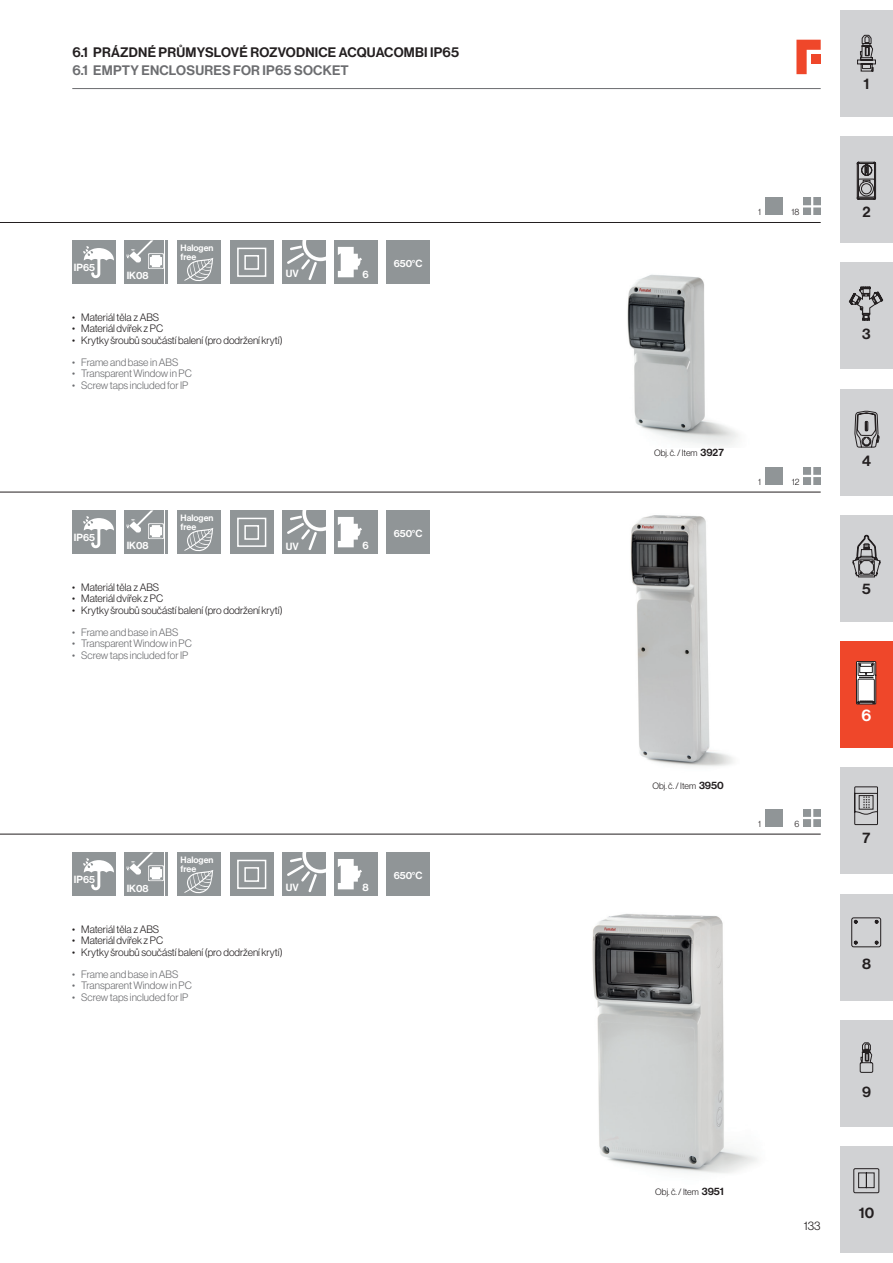
<style>
.page{position:relative;width:893px;height:1263px;background:#fff}
.page>*{position:absolute;margin:0;border:0;box-sizing:border-box;transform-origin:0 0}
.t1{font:500 16.5px "Haas Grot Disp 65";color:#fff}
.t2{font:500 15px "Haas Grot Disp 65";color:#231f20}
.Capítulo_cintillo_ESP{font:500 13.5px "Haas Grot Disp 65";letter-spacing:.015em;color:#231f20}
.Capítulo_cintillo_ESP-2{font:500 13.5px "Haas Grot Disp 65";letter-spacing:.015em;color:#6c6d70}
.t3{font:300 12.15px "Haas Grot Disp 45";color:#231f20}
.t4{font:300 10.5px "Haas Grot Disp 45";color:#231f20}
.t5{font:300 10.5px "Haas Grot Disp 45";color:#6c6d70}
.t6{font:500 10.5px "Haas Grot Disp 65";color:#fff}
.t7{font:500 10.2px "Haas Grot Disp 65";color:#fff}
.t8{font:300 9px "Haas Grot Disp 45";color:#231f20}
.t9{font:500 9px/9px "Haas Grot Disp 65";color:#fff}
.s1{font-family:"Haas Grot Disp 65";font-weight:500;font-size:10.5px}
</style>
<div class="page">
<div style="left:841px;top:263px;width:52px;height:106px;background:#d1d2d4"></div>
<div style="left:841px;top:641px;width:52px;height:107px;background:#ef472a"></div>
<div style="left:841px;top:768px;width:52px;height:106px;background:#d1d2d4"></div>
<div style="left:841px;top:894px;width:52px;height:106px;background:#d1d2d4"></div>
<div style="left:841px;top:1020px;width:52px;height:106px;background:#d1d2d4"></div>
<div style="left:841px;top:1146px;width:52px;height:107px;background:#d1d2d4"></div>
<div style="left:841px;top:10px;width:52px;height:106px;background:#d1d2d4"></div>
<svg style="left:853px;top:1168px;width:26px;height:25px"></svg>
<svg style="left:860px;top:1042px;width:13px;height:31px"></svg>
<svg style="left:851px;top:917px;width:30px;height:30px"></svg>
<svg style="left:854px;top:786px;width:24px;height:39px"></svg>
<svg style="left:857px;top:35px;width:19px;height:36px"></svg>
<svg style="left:849px;top:287px;width:34px;height:34px"></svg>
<div style="left:841px;top:136px;width:52px;height:107px;background:#d1d2d4"></div>
<svg style="left:857px;top:162px;width:19px;height:38px"></svg>
<div style="left:841px;top:389px;width:52px;height:106px;background:#d1d2d4"></div>
<svg style="left:854px;top:410px;width:25px;height:38px"></svg>
<svg style="left:856px;top:661px;width:20px;height:43px"></svg>
<div style="left:841px;top:515px;width:52px;height:106px;background:#d1d2d4"></div>
<svg style="left:852px;top:535px;width:29px;height:42px"></svg>
<hr style="left:0;top:492px;width:821px;height:1px;background:#231f20">
<hr style="left:0;top:834px;width:821px;height:1px;background:#231f20">
<div style="left:765px;top:467px;width:17px;height:17px;background:#909597"></div>
<svg style="left:804px;top:467px;width:17px;height:17px"></svg>
<div style="left:765px;top:809px;width:17px;height:17px;background:#909597"></div>
<svg style="left:804px;top:809px;width:17px;height:17px"></svg>
<div style="left:72px;top:852px;width:44px;height:44px;background:#909597"></div>
<svg style="left:83px;top:858px;width:31px;height:32px"></svg>
<div style="left:124px;top:852px;width:44px;height:44px;background:#909597"></div>
<svg style="left:148px;top:865px;width:16px;height:16px"></svg>
<div style="left:149px;top:867px;width:14px;height:13px;background:#fff"></div>
<div style="left:149px;top:866px;width:14px;height:14px;border:1px solid #909597"></div>
<svg style="left:126px;top:852px;width:27px;height:27px"></svg>
<svg style="left:160px;top:852px;width:5px;height:44px"></svg>
<div style="left:177px;top:852px;width:43px;height:44px;background:#909597"></div>
<svg style="left:184px;top:870px;width:30px;height:24px"></svg>
<div style="left:282px;top:852px;width:43px;height:44px;background:#909597"></div>
<svg style="left:287px;top:852px;width:38px;height:41px"></svg>
<div style="left:230px;top:852px;width:43px;height:44px;background:#909597"></div>
<div style="left:237px;top:860px;width:29px;height:29px;border:2px solid #fff"></div>
<div style="left:244px;top:867px;width:15px;height:15px;border:2px solid #fff"></div>
<div style="left:386px;top:852px;width:44px;height:44px;background:#909597"></div>
<div style="left:72px;top:510px;width:44px;height:44px;background:#909597"></div>
<svg style="left:83px;top:516px;width:31px;height:32px"></svg>
<div style="left:124px;top:510px;width:44px;height:44px;background:#909597"></div>
<svg style="left:148px;top:523px;width:16px;height:16px"></svg>
<div style="left:149px;top:525px;width:14px;height:13px;background:#fff"></div>
<div style="left:149px;top:524px;width:14px;height:14px;border:1px solid #909597"></div>
<svg style="left:126px;top:510px;width:27px;height:27px"></svg>
<svg style="left:160px;top:510px;width:5px;height:44px"></svg>
<div style="left:177px;top:510px;width:43px;height:44px;background:#909597"></div>
<svg style="left:184px;top:528px;width:30px;height:24px"></svg>
<div style="left:282px;top:510px;width:43px;height:44px;background:#909597"></div>
<svg style="left:287px;top:510px;width:38px;height:40px"></svg>
<div style="left:230px;top:510px;width:43px;height:44px;background:#909597"></div>
<div style="left:237px;top:518px;width:29px;height:29px;border:2px solid #fff"></div>
<div style="left:244px;top:525px;width:15px;height:15px;border:2px solid #fff"></div>
<div style="left:386px;top:510px;width:44px;height:44px;background:#909597"></div>
<img style="left:592px;top:914px;width:165px;height:259px">
<div style="left:72px;top:240px;width:44px;height:44px;background:#909597"></div>
<svg style="left:83px;top:246px;width:31px;height:32px"></svg>
<div style="left:124px;top:240px;width:44px;height:44px;background:#909597"></div>
<svg style="left:148px;top:253px;width:16px;height:16px"></svg>
<div style="left:149px;top:255px;width:14px;height:13px;background:#fff"></div>
<div style="left:149px;top:254px;width:14px;height:14px;border:1px solid #909597"></div>
<svg style="left:126px;top:240px;width:27px;height:27px"></svg>
<svg style="left:160px;top:240px;width:5px;height:44px"></svg>
<div style="left:177px;top:240px;width:43px;height:44px;background:#909597"></div>
<svg style="left:184px;top:258px;width:30px;height:23px"></svg>
<div style="left:282px;top:240px;width:43px;height:44px;background:#909597"></div>
<svg style="left:287px;top:240px;width:38px;height:40px"></svg>
<div style="left:230px;top:240px;width:43px;height:44px;background:#909597"></div>
<div style="left:237px;top:248px;width:29px;height:29px;border:2px solid #fff"></div>
<div style="left:244px;top:255px;width:15px;height:15px;border:2px solid #fff"></div>
<div style="left:386px;top:240px;width:44px;height:44px;background:#909597"></div>
<img style="left:630px;top:515px;width:103px;height:252px">
<img style="left:627px;top:274px;width:111px;height:173px">
<div style="left:765px;top:198px;width:17px;height:17px;background:#909597"></div>
<svg style="left:804px;top:198px;width:17px;height:17px"></svg>
<hr style="left:0;top:222px;width:821px;height:1px;background:#231f20">
<div style="left:334px;top:240px;width:44px;height:44px;background:#909597"></div>
<svg style="left:338px;top:247px;width:24px;height:30px"></svg>
<div style="left:334px;top:510px;width:44px;height:44px;background:#909597"></div>
<svg style="left:338px;top:517px;width:24px;height:30px"></svg>
<div style="left:334px;top:852px;width:44px;height:44px;background:#909597"></div>
<svg style="left:338px;top:859px;width:24px;height:30px"></svg>
<hr style="left:72px;top:88px;width:749px;height:1px;background:#6c6d70">
<svg style="left:796px;top:40px;width:25px;height:34px"></svg>
<div style="left:811px;top:54px;width:10px;height:10px;background:#ef472a"></div>
<p class="Capítulo_cintillo_ESP" style="left:72px;top:45px;width:388px">6.1 PRÁZDNÉ PRŮMYSLOVÉ ROZVODNICE ACQUACOMBI IP65</p>
<p class="Capítulo_cintillo_ESP-2" style="left:72px;top:62px;width:278px">6.1 EMPTY ENCLOSURES FOR IP65 SOCKET</p>
<p class="t7" style="left:74px;top:262px;width:23px">IP65</p>
<p class="t7" style="left:127px;top:269px;width:23px">IK08</p>
<p class="t9" style="left:181px;top:243px;width:34px">Halogen free</p>
<p class="t7" style="left:286px;top:268px;width:15px">UV</p>
<p class="t4" style="left:72px;top:311px;width:88px">• Materiál těla z ABS</p>
<p class="t4" style="left:72px;top:323px;width:92px">• Materiál dvířek z PC</p>
<p class="t4" style="left:72px;top:334px;width:212px">• Krytky šroubů součástí balení (pro dodržení krytí)</p>
<p class="t5" style="left:72px;top:356px;width:108px">• Frame and base in ABS</p>
<p class="t5" style="left:72px;top:368px;width:121px">• Transparent Window in PC</p>
<p class="t5" style="left:72px;top:379px;width:118px">• Screw taps included for IP</p>
<p class="t7" style="left:74px;top:532px;width:23px">IP65</p>
<p class="t7" style="left:127px;top:539px;width:23px">IK08</p>
<p class="t9" style="left:181px;top:513px;width:34px">Halogen free</p>
<p class="t7" style="left:286px;top:541px;width:15px">UV</p>
<p class="t4" style="left:72px;top:581px;width:88px">• Materiál těla z ABS</p>
<p class="t4" style="left:72px;top:593px;width:92px">• Materiál dvířek z PC</p>
<p class="t4" style="left:72px;top:604px;width:212px">• Krytky šroubů součástí balení (pro dodržení krytí)</p>
<p class="t5" style="left:72px;top:626px;width:108px">• Frame and base in ABS</p>
<p class="t5" style="left:72px;top:638px;width:121px">• Transparent Window in PC</p>
<p class="t5" style="left:72px;top:649px;width:118px">• Screw taps included for IP</p>
<p class="t6" style="left:363px;top:269px;width:8px">6</p>
<p class="t7" style="left:394px;top:257px;width:30px">650°C</p>
<p class="t6" style="left:363px;top:539px;width:8px">6</p>
<p class="t7" style="left:394px;top:527px;width:30px">650°C</p>
<p class="t7" style="left:74px;top:874px;width:23px">IP65</p>
<p class="t7" style="left:127px;top:882px;width:23px">IK08</p>
<p class="t9" style="left:181px;top:855px;width:34px">Halogen free</p>
<p class="t7" style="left:286px;top:881px;width:15px">UV</p>
<p class="t4" style="left:72px;top:923px;width:88px">• Materiál těla z ABS</p>
<p class="t4" style="left:72px;top:935px;width:92px">• Materiál dvířek z PC</p>
<p class="t4" style="left:72px;top:946px;width:212px">• Krytky šroubů součástí balení (pro dodržení krytí)</p>
<p class="t5" style="left:72px;top:968px;width:108px">• Frame and base in ABS</p>
<p class="t5" style="left:72px;top:980px;width:121px">• Transparent Window in PC</p>
<p class="t5" style="left:72px;top:991px;width:118px">• Screw taps included for IP</p>
<p class="t6" style="left:363px;top:881px;width:8px">8</p>
<p class="t7" style="left:394px;top:869px;width:30px">650°C</p>
<h2 class="t2" style="left:864px;top:75px;width:7px">1</h2>
<p class="t8" style="left:758px;top:207px;width:4px">1</p>
<p class="t8" style="left:792px;top:207px;width:9px">18</p>
<p class="t8" style="left:654px;top:448px;width:71px">Obj. č. / Item <span class="s1">3927</span></p>
<p class="t8" style="left:758px;top:476px;width:4px">1</p>
<p class="t8" style="left:792px;top:476px;width:9px">12</p>
<p class="t8" style="left:653px;top:781px;width:73px">Obj. č. / Item <span class="s1">3950</span></p>
<p class="t8" style="left:758px;top:818px;width:4px">1</p>
<p class="t8" style="left:794px;top:818px;width:6px">6</p>
<h2 class="t2" style="left:862px;top:203px;width:10px">2</h2>
<h2 class="t2" style="left:862px;top:325px;width:10px">3</h2>
<h2 class="t2" style="left:862px;top:452px;width:10px">4</h2>
<h2 class="t2" style="left:862px;top:580px;width:10px">5</h2>
<h1 class="t1" style="left:862px;top:705px;width:11px">6</h1>
<h2 class="t2" style="left:862px;top:829px;width:9px">7</h2>
<h2 class="t2" style="left:862px;top:955px;width:10px">8</h2>
<p class="t8" style="left:655px;top:1186px;width:70px">Obj. č. / Item <span class="s1">3951</span></p>
<h2 class="t2" style="left:862px;top:1083px;width:10px">9</h2>
<p class="t3" style="left:804px;top:1219px;width:18px">133</p>
<h2 class="t2" style="left:859px;top:1204px;width:17px">10</h2>
</div>
